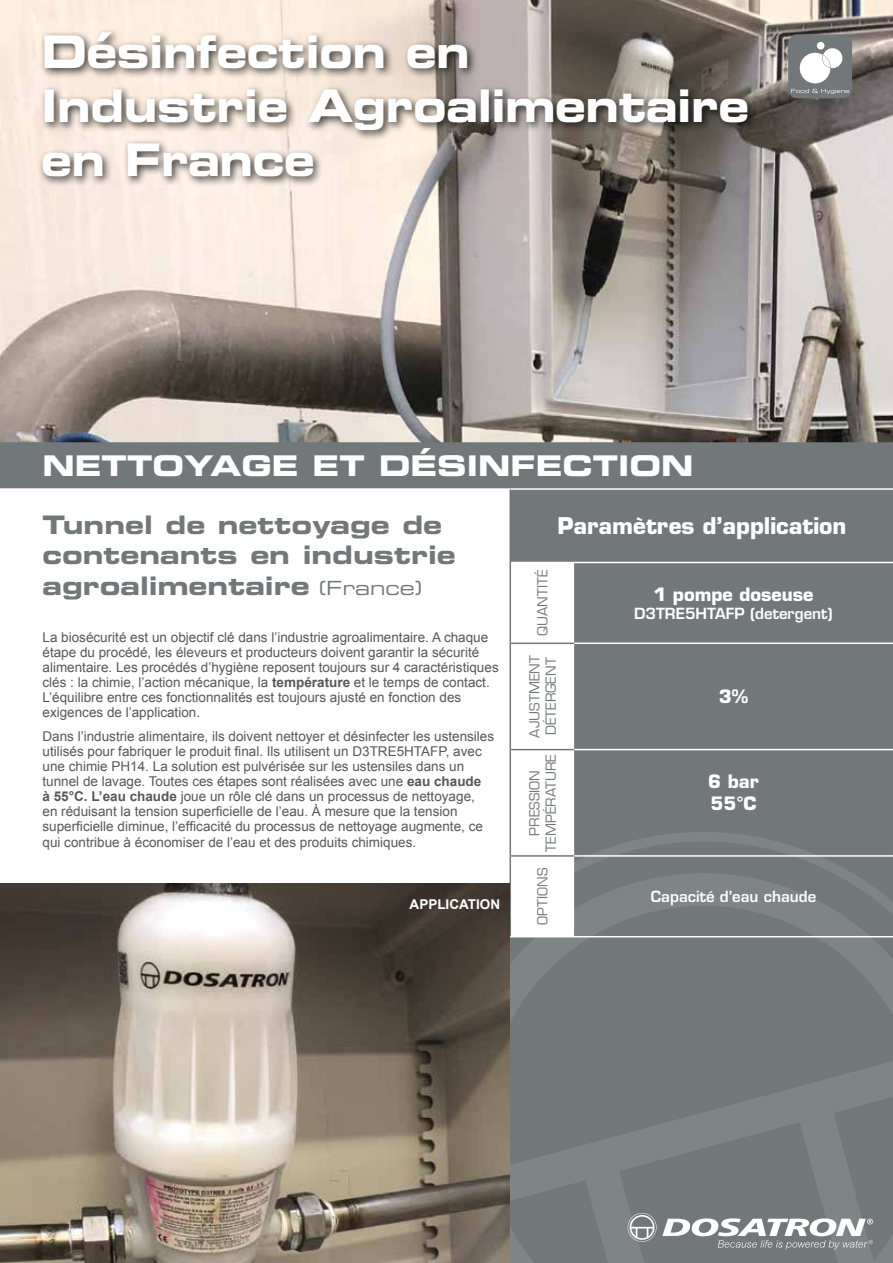
<style>
.page{position:relative;width:893px;height:1263px;background:#fff}
.page>*{position:absolute;margin:0;border:0;box-sizing:border-box;transform-origin:0 0}
.t1{font:45px/54px "Eurostile LT Std Bold Ex 2";letter-spacing:-.01em;color:#fff;scale:.92 1}
.t2{font:28.5px "Eurostile LT Std Bold Ex 2";color:#fff}
.t3{font:25.5px/30.6px "Eurostile LT Std Bold Ex 2";color:#72787a}
.t4{font:700 22.5px "Eurostile LT Std";color:#fff}
.t5{font:700 18px/21.6px "Eurostile LT Std";color:#fff}
.t6{font:600 15px "Eurostile LT Std";color:#fff}
.t7{font:13.5px/15.1px "Arial";color:#575756}
.t8{font:13.5px/16.2px "Eurostile LT Std";color:#72787a}
.t9{font:700 13.5px "Arial";color:#fff}
.s1{font-family:"Eurostile LT Std Ex 2";font-size:19.5px}
.s2{font-weight:700}
</style>
<div class="page">
<img style="left:0;top:0;width:893px;height:442px">
<div style="left:788px;top:34px;width:64px;height:64px;background:#72787a;border-radius:9px"></div>
<svg style="left:791px;top:89px;width:58px;height:5px"></svg>
<svg style="left:800px;top:48px;width:42px;height:35px"></svg>
<div style="left:817px;top:42px;width:7px;height:7px;background:#fff;border-radius:50%"></div>
<div style="left:0;top:442px;width:893px;height:390px;background:#72787a"></div>
<svg style="left:0;top:490px;width:574px;height:342px"></svg>
<div style="left:510px;top:489px;width:383px;height:73px;background:#72787a"></div>
<hr style="left:574px;top:642px;width:319px;height:2px;background:#fff">
<hr style="left:574px;top:749px;width:319px;height:1px;background:#fff">
<hr style="left:511px;top:562px;width:63px;height:1px;background:#fff">
<hr style="left:574px;top:562px;width:319px;height:1px;background:#fff">
<hr style="left:0;top:488px;width:510px;height:2px;background:#fff">
<hr style="left:510px;top:488px;width:64px;height:2px;background:#fff">
<hr style="left:574px;top:488px;width:319px;height:2px;background:#fff">
<hr style="left:509px;top:490px;width:2px;height:72px;background:#72787a">
<hr style="left:509px;top:562px;width:2px;height:80px;background:#72787a">
<hr style="left:509px;top:644px;width:2px;height:105px;background:#72787a">
<hr style="left:509px;top:750px;width:2px;height:105px;background:#72787a">
<hr style="left:509px;top:642px;width:65px;height:2px;background:#72787a">
<hr style="left:509px;top:749px;width:65px;height:1px;background:#72787a">
<svg style="left:509px;top:832px;width:384px;height:41px;fill:#72787a"></svg>
<svg style="left:509px;top:873px;width:384px;height:390px;fill:#72787a"></svg>
<img style="left:0;top:883px;width:509px;height:380px">
<div style="left:37px;top:27px;width:722px;height:160px;background:#000;opacity:.75"></div>
<h1 class="t1" style="left:41px;top:24px;width:771px">Désinfection en<br>Industrie Agroalimentaire en France</h1>
<h2 class="t2" style="left:43px;top:446px;width:652px">NETTOYAGE ET DÉSINFECTION</h2>
<h3 class="t3" style="left:43px;top:509px;width:415px">Tunnel de nettoyage de contenants en industrie agroalimentaire <span class="s1">(France)</span></h3>
<p class="t7" style="left:43px;top:630px;width:458px">La biosécurité est un objectif clé dans l’industrie agroalimentaire. A chaque étape du procédé, les éleveurs et producteurs doivent garantir la sécurité alimentaire. Les procédés d’hygiène reposent toujours sur 4 caractéristiques clés : la chimie, l’action mécanique, la <span class="s2">température</span> et le temps de contact.<br>L’équilibre entre ces fonctionnalités est toujours ajusté en fonction des exigences de l’application.</p>
<p class="t7" style="left:43px;top:729px;width:453px">Dans l’industrie alimentaire, ils doivent nettoyer et désinfecter les ustensiles utilisés pour fabriquer le produit final. Ils utilisent un D3TRE5HTAFP, avec une chimie PH14. La solution est pulvérisée sur les ustensiles dans un tunnel de lavage. Toutes ces étapes sont réalisées avec une <span class="s2">eau chaude<br>à 55°C. L’eau chaude</span> joue un rôle clé dans un processus de nettoyage,<br>en réduisant la tension superficielle de l’eau. À mesure que la tension superficielle diminue, l’efficacité du processus de nettoyage augmente, ce qui contribue à économiser de l’eau et des produits chimiques.</p>
<h3 class="t4" style="left:558px;top:512px;width:290px">Paramètres d’application</h3>
<p class="t8" style="left:535px;top:636px;width:67px;rotate:-90deg">QUANTITÉ</p>
<h3 class="t5" style="left:653px;top:583px;width:162px">1 pompe doseuse</h3>
<p class="t6" style="left:634px;top:604px;width:200px">D3TRE5HTAFP (detergent)</p>
<p class="t8" style="left:527px;top:737px;width:84px;rotate:-90deg">AJUSTMENT<br>DÉTERGENT</p>
<h3 class="t5" style="left:719px;top:686px;width:31px">3%</h3>
<p class="t8" style="left:527px;top:851px;width:99px;text-align:center;rotate:-90deg">PRESSION<br>TEMPÉRATURE</p>
<h3 class="t5" style="left:708px;top:770px;width:52px">6 bar<br>55°C</h3>
<p class="t9" style="left:410px;top:895px;width:92px">APPLICATION</p>
<p class="t8" style="left:535px;top:925px;width:58px;rotate:-90deg">OPTIONS</p>
<p class="t6" style="left:651px;top:887px;width:167px">Capacité d’eau chaude</p>
</div>
